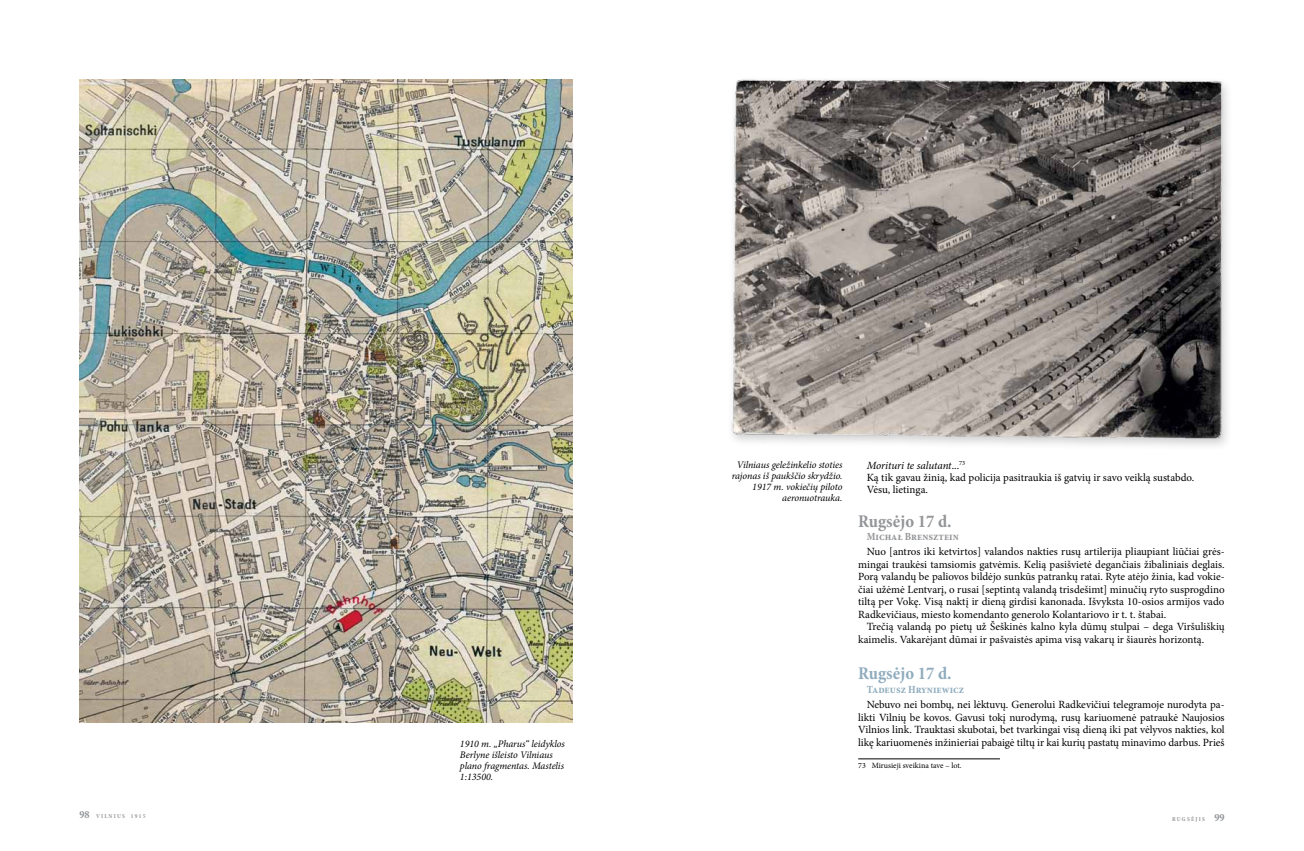
<style>
.page{position:relative;width:1304px;height:851px;background:#fff}
.page>*{position:absolute;margin:0;border:0;box-sizing:border-box;transform-origin:0 0}
.t1{font:700 condensed 18px "Minion Pro";color:#939598}
.t2{font:700 condensed 18px "Minion Pro";color:#8facbd}
.t3{font:11px/12.5px "Minion Pro";letter-spacing:-.005em;color:#000}
.t4{font:700 condensed 11px "Minion Pro";color:#939598}
.t5{font:700 condensed 11px "Minion Pro";color:#8facbd}
.t6{font:italic 10px/11px "Minion Pro";letter-spacing:-.005em;color:#000;text-align:right}
.t7{font:8px "Minion Pro";color:#000}
.t8{font:700 condensed 6px "Minion Pro";letter-spacing:.2em;color:#939598}
.s1{font-style:italic}
.s2{font-size:11px}
</style>
<div class="page">
<hr style="left:858px;top:758px;width:142px;height:1px;background:#000">
<div style="left:726px;top:75px;width:507px;height:377px;background:#000;opacity:.2"></div>
<img style="left:730px;top:79px;width:495px;height:363px">
<img style="left:79px;top:79px;width:494px;height:643px">
<p class="t6" style="left:460px;top:738px;width:107px;text-align:left">1910 m. „Pharus“ leidyklos<br>Berlyne išleisto Vilniaus plano fragmentas. Mastelis<br>1:13500.</p>
<p class="t6" style="left:732px;top:459px;width:112px">Vilniaus geležinkelio stoties rajonas iš paukščio skrydžio.<br>1917 m. vokiečių piloto aeronuotrauka.</p>
<p class="t3" style="left:867px;top:459px;width:329px;line-height:12px"><span class="s1">Morituri te salutant</span>...<sup>73<br></sup>Ką tik gavau žinią, kad policija pasitraukia iš gatvių ir savo veiklą sustabdo.<br>Vėsu, lietinga.</p>
<h1 class="t1" style="left:858px;top:508px;width:95px">Rugsėjo 17 d.</h1>
<p class="t4" style="left:867px;top:528px;width:94px">Michał Brensztein</p>
<p class="t3" style="left:858px;top:545px;width:368px;text-align:justify;text-indent:9px">Nuo [antros iki ketvirtos] valandos nakties rusų artilerija pliaupiant liūčiai grės&shy;mingai traukėsi tamsiomis gatvėmis. Kelią pasišvietė degančiais žibaliniais deglais.<br>Porą valandų be paliovos bildėjo sunkūs patrankų ratai. Ryte atėjo žinia, kad vokie&shy;čiai užėmė Lentvarį, o rusai [septintą valandą trisdešimt] minučių ryto susprogdino tiltą per Vokę. Visą naktį ir dieną girdisi kanonada. Išvyksta 10-osios armijos vado Radkevičiaus, miesto komendanto generolo Kolantariovo ir t. t. štabai.</p>
<p class="t3" style="left:858px;top:620px;width:368px;text-indent:9px">Trečią valandą po pietų už Šeškinės kalno kyla dūmų stulpai – dega Viršuliškių kaimelis. Vakarėjant dūmai ir pašvaistės apima visą vakarų ir šiaurės horizontą.</p>
<h1 class="t2" style="left:858px;top:660px;width:95px">Rugsėjo 17 d.</h1>
<p class="t5" style="left:867px;top:681px;width:99px">Tadeusz Hryniewicz</p>
<p class="t3" style="left:858px;top:698px;width:368px;text-align:justify;text-indent:9px">Nebuvo nei bombų, nei lėktuvų. Generolui Radkevičiui telegramoje nurodyta pa&shy;likti Vilnių be kovos. Gavusi tokį nurodymą, rusų kariuomenė patraukė Naujosios Vilnios link. Trauktasi skubotai, bet tvarkingai visą dieną iki pat vėlyvos nakties, kol likę kariuomenės inžinieriai pabaigė tiltų ir kai kurių pastatų minavimo darbus. Prieš</p>
<p class="t7" style="left:858px;top:759px;width:105px">73 Mirusieji sveikina tave – lot.</p>
<p class="t8" style="left:79px;top:811px;width:68px"><span class="s2">98</span> VILNIUS 1915</p>
<p class="t4" style="left:1214px;top:809px;width:12px">99</p>
<p class="t8" style="left:1172px;top:814px;width:31px">rugsėjis</p>
</div>
